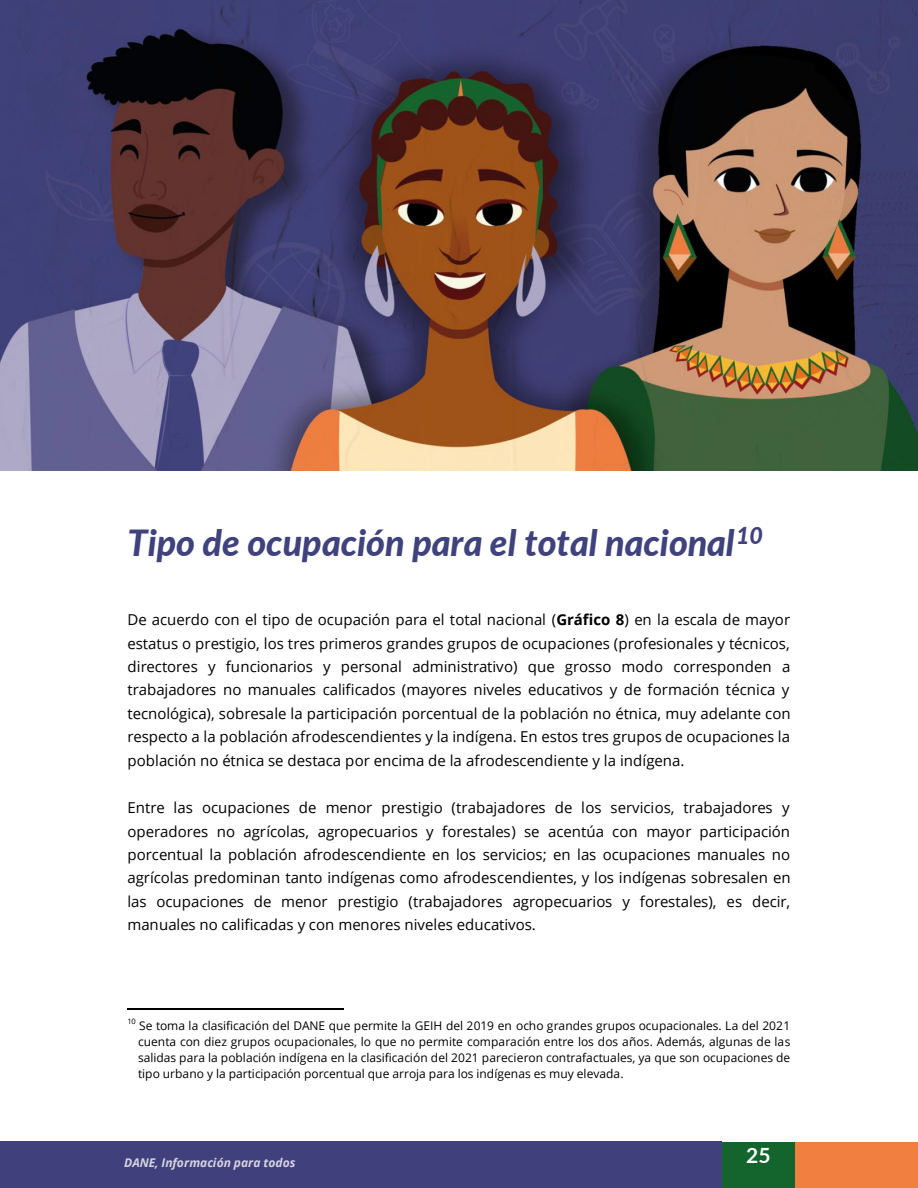
<style>
.page{position:relative;width:918px;height:1188px;background:#fff}
.page>*{position:absolute;margin:0;border:0;box-sizing:border-box;transform-origin:0 0}
.t1{font:italic 900 36px "Lato";color:#3f427d}
.t2{font:700 21px "Lato";color:#fff}
.t3{font:15px/23.5px "Open Sans";color:#000;text-align:justify}
.t4{font:12px/16.2px "Open Sans";color:#000;text-align:justify}
.t5{font:italic 700 12px "Open Sans";color:#d6d3e2}
.s1{font-weight:700}
</style>
<div class="page">
<div style="left:722px;top:1143px;width:73px;height:45px;background:#14652d"></div>
<div style="left:0;top:1141px;width:721px;height:47px;background:#40417c"></div>
<div style="left:795px;top:1142px;width:123px;height:46px;background:#f07f40"></div>
<img style="left:0;top:0;width:918px;height:470px">
<hr style="left:128px;top:1008px;width:216px;height:1px;background:#000">
<h1 class="t1" style="left:128px;top:517px;width:637px">Tipo de ocupación para el total nacional<sup>10</sup></h1>
<p class="t3" style="left:128px;top:607px;width:665px">De acuerdo con el tipo de ocupación para el total nacional (<span class="s1">Gráfico 8</span>) en la escala de mayor estatus o prestigio, los tres primeros grandes grupos de ocupaciones (profesionales y técnicos, directores y funcionarios y personal administrativo) que grosso modo corresponden a trabajadores no manuales calificados (mayores niveles educativos y de formación técnica y tecnológica), sobresale la participación porcentual de la población no étnica, muy adelante con respecto a la población afrodescendientes y la indígena. En estos tres grupos de ocupaciones la población no étnica se destaca por encima de la afrodescendiente y la indígena.</p>
<p class="t3" style="left:128px;top:795px;width:665px">Entre las ocupaciones de menor prestigio (trabajadores de los servicios, trabajadores y operadores no agrícolas, agropecuarios y forestales) se acentúa con mayor participación porcentual la población afrodescendiente en los servicios; en las ocupaciones manuales no agrícolas predominan tanto indígenas como afrodescendientes, y los indígenas sobresalen en las ocupaciones de menor prestigio (trabajadores agropecuarios y forestales), es decir, manuales no calificadas y con menores niveles educativos.</p>
<p class="t4" style="left:138px;top:1017px;width:654px;text-indent:-11px"><sup>10</sup> Se toma la clasificación del DANE que permite la GEIH del 2019 en ocho grandes grupos ocupacionales. La del 2021 cuenta con diez grupos ocupacionales, lo que no permite comparación entre los dos años. Además, algunas de las salidas para la población indígena en la clasificación del 2021 parecieron contrafactuales, ya que son ocupaciones de tipo urbano y la participación porcentual que arroja para los indígenas es muy elevada.</p>
<p class="t5" style="left:124px;top:1154px;width:173px">DANE, Información para todos</p>
<h2 class="t2" style="left:746px;top:1140px;width:26px">25</h2>
</div>
